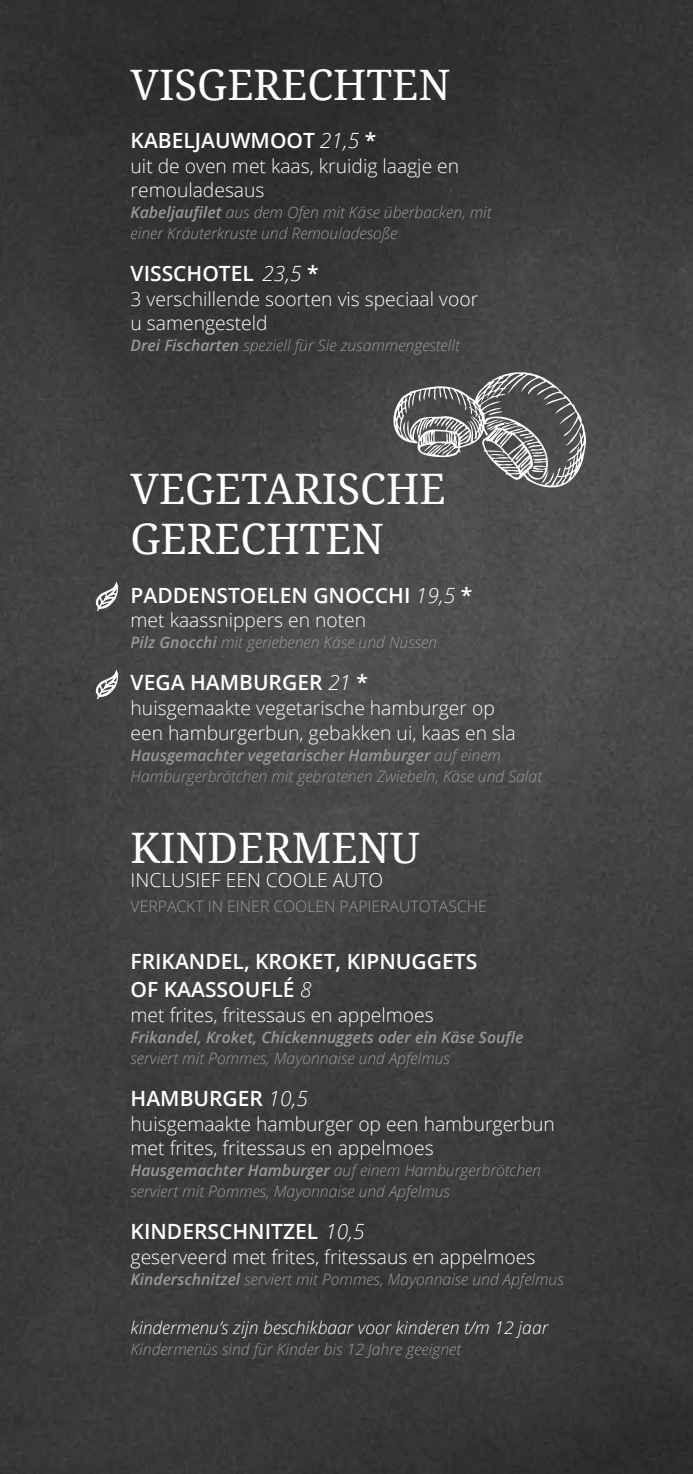
<style>
.page{position:relative;width:693px;height:1474px;background:#fff}
.page>*{position:absolute;margin:0;border:0;box-sizing:border-box;transform-origin:0 0}
.t1{font:42px/50.4px "Droid Serif";color:#fff}
.t2{font:600 21px/28px "Open Sans";color:#fff}
.t3{font:300 19.25px/24.5px "Open Sans";color:#fff}
.t4{font:italic 300 17.5px "Open Sans";color:#fff}
.t5{font:italic 300 15.75px/21px "Open Sans";color:#999}
.t6{font:italic 600 15.75px "Open Sans";color:#999}
.t7{font:300 15.75px "Open Sans";color:#999}
.s1{font-weight:300;font-style:italic}
.s2{font-weight:600}
</style>
<div class="page">
<img style="left:0;top:0;width:692px;height:1473px">
<svg style="left:388px;top:368px;width:198px;height:127px"></svg>
<svg style="left:96px;top:581px;width:24px;height:30px"></svg>
<svg style="left:96px;top:669px;width:24px;height:30px"></svg>
<h1 class="t1" style="left:130px;top:59px;width:321px">VISGERECHTEN</h1>
<h2 class="t2" style="left:130px;top:126px;width:247px">KABELJAUWMOOT <span class="s1">21,5</span> *</h2>
<p class="t3" style="left:130px;top:153px;width:330px">uit de oven met kaas, kruidig laagje en remouladesaus</p>
<p class="t5" style="left:130px;top:201px;width:362px"><span class="s2">Kabeljaufilet</span> aus dem Ofen mit Käse überbacken, mit einer Kräuterkruste und Remouladesoße</p>
<h2 class="t2" style="left:130px;top:259px;width:189px">VISSCHOTEL <span class="s1">23,5</span> *</h2>
<p class="t3" style="left:130px;top:286px;width:349px">3 verschillende soorten vis speciaal voor u samengesteld</p>
<p class="t5" style="left:130px;top:334px;width:330px"><span class="s2">Drei Fischarten</span> speziell für Sie zusammengestellt</p>
<h1 class="t1" style="left:130px;top:462px;width:316px">VEGETARISCHE<br>GERECHTEN</h1>
<h2 class="t2" style="left:130px;top:581px;width:343px">PADDENSTOELEN GNOCCHI <span class="s1">19,5</span> *</h2>
<p class="t3" style="left:130px;top:607px;width:237px">met kaassnippers en noten</p>
<p class="t5" style="left:130px;top:631px;width:308px"><span class="s2">Pilz Gnocchi</span> mit geriebenen Käse und Nüssen</p>
<h2 class="t2" style="left:130px;top:668px;width:239px">VEGA HAMBURGER <span class="s1">21</span> *</h2>
<p class="t3" style="left:130px;top:695px;width:386px">huisgemaakte vegetarische hamburger op een hamburgerbun, gebakken ui, kaas en sla</p>
<p class="t5" style="left:130px;top:743px;width:412px"><span class="s2">Hausgemachter vegetarischer Hamburger</span> auf einem<br>Hamburgerbrötchen mit gebratenen Zwiebeln, Käse und Salat</p>
<h1 class="t1" style="left:130px;top:821px;width:290px">KINDERMENU</h1>
<p class="t3" style="left:130px;top:867px;width:254px">INCLUSIEF EEN COOLE AUTO</p>
<p class="t7" style="left:130px;top:895px;width:357px">VERPACKT IN EINER COOLEN PAPIERAUTOTASCHE</p>
<h2 class="t2" style="left:130px;top:947px;width:348px">FRIKANDEL, KROKET, KIPNUGGETS<br>OF KAASSOUFLÉ <span class="s1">8</span></h2>
<p class="t3" style="left:130px;top:1002px;width:304px">met frites, fritessaus en appelmoes</p>
<p class="t6" style="left:130px;top:1026px;width:394px">Frikandel, Kroket, Chickennuggets oder ein Käse Soufle</p>
<p class="t5" style="left:130px;top:1047px;width:320px">serviert mit Pommes, Mayonnaise und Apfelmus</p>
<h2 class="t2" style="left:130px;top:1083px;width:179px">HAMBURGER <span class="s1">10,5</span></h2>
<p class="t3" style="left:130px;top:1110px;width:425px">huisgemaakte hamburger op een hamburgerbun met frites, fritessaus en appelmoes</p>
<p class="t5" style="left:130px;top:1159px;width:411px"><span class="s2">Hausgemachter Hamburger</span> auf einem Hamburgerbrötchen serviert mit Pommes, Mayonnaise und Apfelmus</p>
<h2 class="t2" style="left:130px;top:1216px;width:235px">KINDERSCHNITZEL <span class="s1">10,5</span></h2>
<p class="t3" style="left:130px;top:1243px;width:406px">geserveerd met frites, fritessaus en appelmoes</p>
<p class="t5" style="left:130px;top:1267px;width:434px"><span class="s2">Kinderschnitzel</span> serviert mit Pommes, Mayonnaise und Apfelmus</p>
<p class="t4" style="left:130px;top:1315px;width:418px">kindermenu’s zijn beschikbaar voor kinderen t/m 12 jaar</p>
<p class="t5" style="left:130px;top:1337px;width:332px">Kindermenüs sind für Kinder bis 12 Jahre geeignet</p>
</div>
